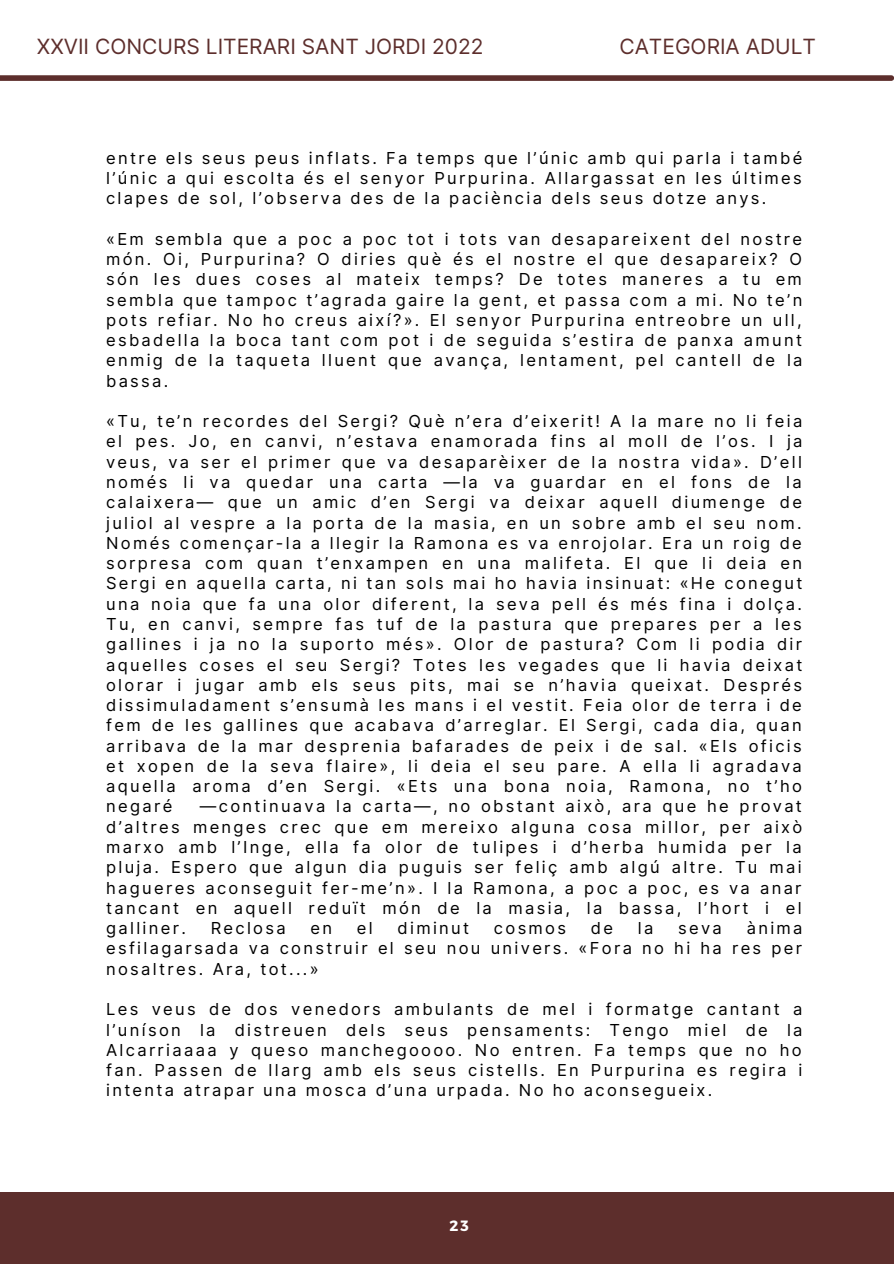
<style>
.page{position:relative;width:894px;height:1264px;background:#fff}
.page>*{position:absolute;margin:0;border:0;box-sizing:border-box;transform-origin:0 0}
.t1{font:21px "Inter";color:#5d2e2c}
.t2{font:16.5px/20.2px "Inter";letter-spacing:.14em;color:#000;text-align:justify}
.t3{font:700 14.85px "Montserrat";color:#fff}
</style>
<div class="page">
<div style="left:0;top:1192px;width:893px;height:71px;background:#5d2e2c"></div>
<div style="left:0;top:75px;width:891px;height:6px;background:#5d2e2c"></div>
<p class="t1" style="left:37px;top:34px;width:448px">XXVII CONCURS LITERARI SANT JORDI 2022</p>
<p class="t1" style="left:619px;top:34px;width:198px">CATEGORIA ADULT</p>
<p class="t2" style="left:106px;top:147px;width:697px">entre els seus peus inflats. Fa temps que l’únic amb qui parla i també l’únic a qui escolta és el senyor Purpurina. Allargassat en les últimes clapes de sol, l’observa des de la paciència dels seus dotze anys.</p>
<p class="t2" style="left:106px;top:228px;width:697px">«Em sembla que a poc a poc tot i tots van desapareixent del nostre món. Oi, Purpurina? O diries què és el nostre el que desapareix? O són les dues coses al mateix temps? De totes maneres a tu em sembla que tampoc t’agrada gaire la gent, et passa com a mi. No te’n pots refiar. No ho creus així?». El senyor Purpurina entreobre un ull, esbadella la boca tant com pot i de seguida s’estira de panxa amunt enmig de la taqueta lluent que avança, lentament, pel cantell de la bassa.</p>
<p class="t2" style="left:106px;top:411px;width:697px">«Tu, te’n recordes del Sergi? Què n’era d’eixerit! A la mare no li feia el pes. Jo, en canvi, n’estava enamorada fins al moll de l’os. I ja veus, va ser el primer que va desaparèixer de la nostra vida». D’ell només li va quedar una carta —la va guardar en el fons de la calaixera— que un amic d’en Sergi va deixar aquell diumenge de juliol al vespre a la porta de la masia, en un sobre amb el seu nom.<br>Només començar-la a llegir la Ramona es va enrojolar. Era un roig de sorpresa com quan t’enxampen en una malifeta. El que li deia en Sergi en aquella carta, ni tan sols mai ho havia insinuat: «He conegut una noia que fa una olor diferent, la seva pell és més fina i dolça.<br>Tu, en canvi, sempre fas tuf de la pastura que prepares per a les gallines i ja no la suporto més». Olor de pastura? Com li podia dir aquelles coses el seu Sergi? Totes les vegades que li havia deixat olorar i jugar amb els seus pits, mai se n’havia queixat. Després dissimuladament s’ensumà les mans i el vestit. Feia olor de terra i de fem de les gallines que acabava d’arreglar. El Sergi, cada dia, quan arribava de la mar desprenia bafarades de peix i de sal. «Els oficis et xopen de la seva flaire», li deia el seu pare. A ella li agradava aquella aroma d’en Sergi. «Ets una bona noia, Ramona, no t’ho negaré</p>
<p class="t2" style="left:106px;top:796px;width:697px;text-indent:94px">—continuava la carta—, no obstant això, ara que he provat d’altres menges crec que em mereixo alguna cosa millor, per això marxo amb l’Inge, ella fa olor de tulipes i d’herba humida per la pluja. Espero que algun dia puguis ser feliç amb algú altre. Tu mai hagueres aconseguit fer-me’n». I la Ramona, a poc a poc, es va anar tancant en aquell reduït món de la masia, la bassa, l’hort i el galliner.</p>
<p class="t2" style="left:106px;top:918px;width:697px;text-indent:640px">ànima esfilagarsada va construir el seu nou univers. «Fora no hi ha res per nosaltres. Ara, tot...»</p>
<p class="t2" style="left:106px;top:999px;width:697px">Les veus de dos venedors ambulants de mel i formatge cantant a l’uníson la distreuen dels seus pensaments: Tengo miel de la Alcarriaaaa y queso manchegoooo. No entren. Fa temps que no ho fan. Passen de llarg amb els seus cistells. En Purpurina es regira i intenta atrapar una mosca d’una urpada. No ho aconsegueix.</p>
<p class="t2" style="left:211px;top:918px;width:76px">Reclosa</p>
<p class="t2" style="left:310px;top:918px;width:23px">en</p>
<p class="t2" style="left:357px;top:918px;width:17px">el</p>
<p class="t2" style="left:397px;top:918px;width:73px">diminut</p>
<p class="t2" style="left:494px;top:918px;width:74px">cosmos</p>
<p class="t2" style="left:590px;top:918px;width:24px">de</p>
<p class="t2" style="left:637px;top:918px;width:17px">la</p>
<p class="t2" style="left:678px;top:918px;width:45px">seva</p>
<p class="t3" style="left:449px;top:1215px;width:21px">23</p>
</div>
